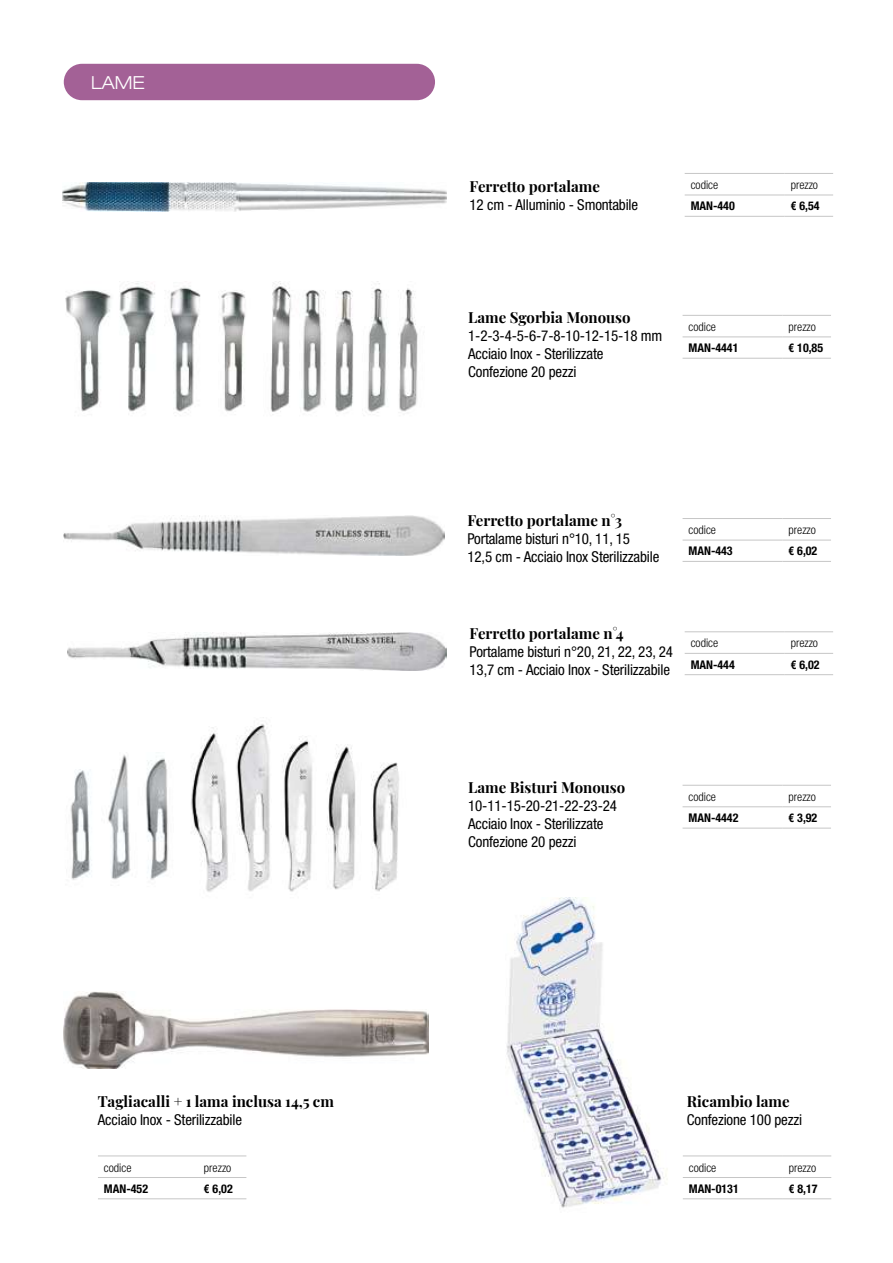
<style>
.page{position:relative;width:893px;height:1263px;background:#fff}
.page>*{position:absolute;margin:0;border:0;box-sizing:border-box;transform-origin:0 0}
.t1{font:300 expanded 18px "Helvetica Neue";color:#fff}
.t2{font:condensed 15px/18px "Helvetica Neue";letter-spacing:-.01em;color:#000}
.t3{font:15px "Playfair Display";color:#000}
.t4{font:700 condensed 12px "Helvetica Neue";color:#000}
.t5{font:300 condensed 12px "Helvetica Neue";color:#000}
</style>
<div class="page">
<div style="left:64px;top:64px;width:371px;height:36px;background:#a36196;border-radius:18px"></div>
<img style="left:63px;top:182px;width:383px;height:30px">
<img style="left:63px;top:515px;width:382px;height:40px">
<img style="left:67px;top:633px;width:379px;height:37px">
<hr style="left:685px;top:173px;width:100px;height:1px;background:#c6c6c6">
<hr style="left:785px;top:173px;width:48px;height:1px;background:#c6c6c6">
<hr style="left:685px;top:195px;width:100px;height:1px;background:#c6c6c6">
<hr style="left:785px;top:195px;width:48px;height:1px;background:#c6c6c6">
<hr style="left:685px;top:216px;width:100px;height:1px;background:#c6c6c6">
<hr style="left:785px;top:216px;width:48px;height:1px;background:#c6c6c6">
<hr style="left:683px;top:518px;width:100px;height:1px;background:#c6c6c6">
<hr style="left:783px;top:518px;width:48px;height:1px;background:#c6c6c6">
<hr style="left:683px;top:540px;width:100px;height:1px;background:#c6c6c6">
<hr style="left:783px;top:540px;width:48px;height:1px;background:#c6c6c6">
<hr style="left:683px;top:561px;width:100px;height:1px;background:#c6c6c6">
<hr style="left:783px;top:561px;width:48px;height:1px;background:#c6c6c6">
<hr style="left:685px;top:631px;width:100px;height:1px;background:#c6c6c6">
<hr style="left:785px;top:631px;width:48px;height:1px;background:#c6c6c6">
<hr style="left:685px;top:653px;width:100px;height:1px;background:#c6c6c6">
<hr style="left:785px;top:653px;width:48px;height:1px;background:#c6c6c6">
<hr style="left:685px;top:674px;width:100px;height:1px;background:#c6c6c6">
<hr style="left:785px;top:674px;width:48px;height:1px;background:#c6c6c6">
<img style="left:70px;top:754px;width:99px;height:126px">
<img style="left:191px;top:723px;width:208px;height:169px">
<img style="left:65px;top:281px;width:353px;height:132px">
<hr style="left:683px;top:315px;width:100px;height:1px;background:#c6c6c6">
<hr style="left:783px;top:315px;width:48px;height:1px;background:#c6c6c6">
<hr style="left:683px;top:337px;width:100px;height:1px;background:#c6c6c6">
<hr style="left:783px;top:337px;width:48px;height:1px;background:#c6c6c6">
<hr style="left:683px;top:358px;width:100px;height:1px;background:#c6c6c6">
<hr style="left:783px;top:358px;width:48px;height:1px;background:#c6c6c6">
<hr style="left:683px;top:785px;width:100px;height:1px;background:#c6c6c6">
<hr style="left:783px;top:785px;width:48px;height:1px;background:#c6c6c6">
<hr style="left:683px;top:806px;width:100px;height:1px;background:#c6c6c6">
<hr style="left:783px;top:806px;width:48px;height:1px;background:#c6c6c6">
<hr style="left:683px;top:828px;width:100px;height:1px;background:#c6c6c6">
<hr style="left:783px;top:828px;width:48px;height:1px;background:#c6c6c6">
<img style="left:506px;top:897px;width:200px;height:311px">
<img style="left:64px;top:991px;width:365px;height:77px">
<hr style="left:98px;top:1156px;width:100px;height:1px;background:#c6c6c6">
<hr style="left:198px;top:1156px;width:48px;height:1px;background:#c6c6c6">
<hr style="left:98px;top:1177px;width:100px;height:1px;background:#c6c6c6">
<hr style="left:198px;top:1177px;width:48px;height:1px;background:#c6c6c6">
<hr style="left:98px;top:1198px;width:100px;height:1px;background:#c6c6c6">
<hr style="left:198px;top:1198px;width:48px;height:1px;background:#c6c6c6">
<hr style="left:683px;top:1156px;width:100px;height:1px;background:#c6c6c6">
<hr style="left:783px;top:1156px;width:48px;height:1px;background:#c6c6c6">
<hr style="left:683px;top:1177px;width:100px;height:1px;background:#c6c6c6">
<hr style="left:783px;top:1177px;width:48px;height:1px;background:#c6c6c6">
<hr style="left:683px;top:1198px;width:100px;height:1px;background:#c6c6c6">
<hr style="left:783px;top:1198px;width:48px;height:1px;background:#c6c6c6">
<p class="t1" style="left:91px;top:72px;width:55px">LAME</p>
<p class="t3" style="left:98px;top:1089px;width:237px">Tagliacalli + 1 lama inclusa 14,5 cm</p>
<p class="t2" style="left:98px;top:1110px;width:146px">Acciaio Inox - Sterilizzabile</p>
<p class="t5" style="left:104px;top:1160px;width:29px">codice</p>
<p class="t5" style="left:204px;top:1160px;width:29px">prezzo</p>
<p class="t4" style="left:104px;top:1181px;width:46px">MAN-452</p>
<p class="t4" style="left:204px;top:1181px;width:30px">€ 6,02</p>
<p class="t3" style="left:470px;top:175px;width:132px">Ferretto portalame</p>
<p class="t2" style="left:470px;top:196px;width:170px">12 cm - Alluminio - Smontabile</p>
<p class="t5" style="left:691px;top:178px;width:29px">codice</p>
<p class="t5" style="left:791px;top:178px;width:29px">prezzo</p>
<p class="t4" style="left:691px;top:199px;width:46px">MAN-440</p>
<p class="t4" style="left:791px;top:199px;width:30px">€ 6,54</p>
<p class="t3" style="left:468px;top:305px;width:164px">Lame Sgorbia Monouso</p>
<p class="t2" style="left:468px;top:326px;width:196px">1-2-3-4-5-6-7-8-10-12-15-18 mm<br>Acciaio Inox - Sterilizzate<br>Confezione 20 pezzi</p>
<p class="t5" style="left:689px;top:320px;width:29px">codice</p>
<p class="t5" style="left:789px;top:320px;width:29px">prezzo</p>
<p class="t4" style="left:689px;top:341px;width:51px">MAN-4441</p>
<p class="t4" style="left:789px;top:341px;width:36px">€ 10,85</p>
<p class="t3" style="left:467px;top:508px;width:156px">Ferretto portalame n°3</p>
<p class="t2" style="left:467px;top:529px;width:193px">Portalame bisturi n°10, 11, 15<br>12,5 cm - Acciaio Inox Sterilizzabile</p>
<p class="t5" style="left:689px;top:523px;width:29px">codice</p>
<p class="t5" style="left:789px;top:523px;width:29px">prezzo</p>
<p class="t4" style="left:689px;top:544px;width:46px">MAN-443</p>
<p class="t4" style="left:789px;top:544px;width:30px">€ 6,02</p>
<p class="t3" style="left:470px;top:622px;width:156px">Ferretto portalame n°4</p>
<p class="t2" style="left:470px;top:643px;width:205px">Portalame bisturi n°20, 21, 22, 23, 24<br>13,7 cm - Acciaio Inox - Sterilizzabile</p>
<p class="t5" style="left:691px;top:636px;width:29px">codice</p>
<p class="t5" style="left:791px;top:636px;width:29px">prezzo</p>
<p class="t4" style="left:691px;top:657px;width:46px">MAN-444</p>
<p class="t4" style="left:791px;top:657px;width:30px">€ 6,02</p>
<p class="t3" style="left:468px;top:775px;width:159px">Lame Bisturi Monouso</p>
<p class="t2" style="left:468px;top:796px;width:150px">10-11-15-20-21-22-23-24<br>Acciaio Inox - Sterilizzate<br>Confezione 20 pezzi</p>
<p class="t5" style="left:689px;top:790px;width:29px">codice</p>
<p class="t5" style="left:789px;top:790px;width:29px">prezzo</p>
<p class="t4" style="left:689px;top:810px;width:51px">MAN-4442</p>
<p class="t4" style="left:789px;top:810px;width:30px">€ 3,92</p>
<p class="t3" style="left:687px;top:1089px;width:104px">Ricambio lame</p>
<p class="t2" style="left:687px;top:1110px;width:117px">Confezione 100 pezzi</p>
<p class="t5" style="left:689px;top:1160px;width:29px">codice</p>
<p class="t5" style="left:789px;top:1160px;width:29px">prezzo</p>
<p class="t4" style="left:689px;top:1181px;width:51px">MAN-0131</p>
<p class="t4" style="left:789px;top:1181px;width:30px">€ 8,17</p>
</div>
